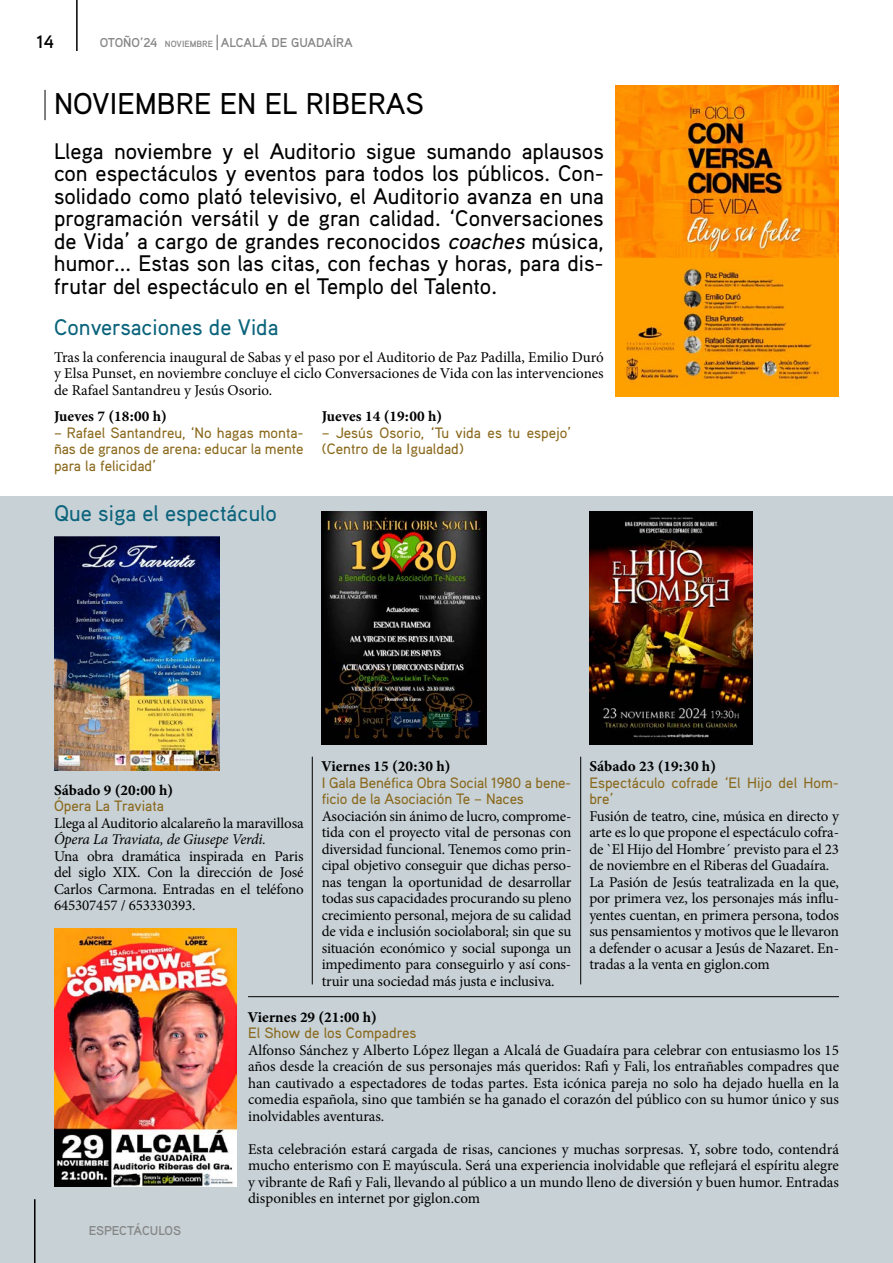
<style>
.page{position:relative;width:893px;height:1263px;background:#fff}
.page>*{position:absolute;margin:0;border:0;box-sizing:border-box;transform-origin:0 0}
.t1{font:500 30px "Aaux Pro";color:#000}
.t2{font:500 22.5px/22.5px "Aaux Pro";color:#000;text-align:justify}
.t3{font:500 22.5px "Aaux Pro";color:#0b647c}
.t4{font:700 18px "Aaux Pro";color:#000}
.t5{font:15px/16.5px "Minion Pro";letter-spacing:-.01em;color:#000;text-align:justify}
.t6{font:500 15px/16.5px "Aaux Pro";color:#8a691d}
.t7{font:15px "Minion Variable Concept";letter-spacing:.005em;color:#000}
.t8{font:italic 15px "Minion Pro";letter-spacing:-.015em;color:#000}
.t9{font:700 12.9px "Aaux Pro";color:#878787}
.s1{font-size:9px}
.s2{font-style:italic}
</style>
<div class="page">
<div style="left:0;top:496px;width:892px;height:767px;background:#c8d1d6"></div>
<hr style="left:248px;top:996px;width:591px;height:1px;background:#000">
<hr style="left:312px;top:757px;width:1px;height:227px;background:#000">
<hr style="left:580px;top:757px;width:1px;height:227px;background:#000">
<hr style="left:76px;top:0;width:2px;height:51px;background:#000">
<hr style="left:34px;top:1199px;width:2px;height:64px;background:#000">
<hr style="left:45px;top:90px;width:1px;height:30px;background:#000">
<img style="left:615px;top:85px;width:224px;height:311px">
<img style="left:322px;top:512px;width:164px;height:233px">
<img style="left:54px;top:929px;width:182px;height:257px">
<img style="left:589px;top:512px;width:164px;height:233px">
<img style="left:54px;top:537px;width:165px;height:234px">
<svg style="left:217px;top:35px;width:1px;height:15px"></svg>
<p class="t4" style="left:36px;top:30px;width:19px">14</p>
<p class="t9" style="left:100px;top:35px;width:255px">OTOÑO’24 <span class="s1">NOVIEMBRE</span> ALCALÁ DE GUADAÍRA</p>
<h1 class="t1" style="left:54px;top:85px;width:372px">NOVIEMBRE EN EL RIBERAS</h1>
<p class="t2" style="left:54px;top:139px;width:551px">Llega noviembre y el Auditorio sigue sumando aplausos con espectáculos y eventos para todos los públicos. Con&shy;solidado como plató televisivo, el Auditorio avanza en una programación versátil y de gran calidad. ‘Conversaciones de Vida’ a cargo de grandes reconocidos <span class="s2">coaches</span>música, humor... Estas son las citas, con fechas y horas, para dis&shy;frutar del espectáculo en el Templo del Talento.</p>
<h2 class="t3" style="left:54px;top:313px;width:226px">Conversaciones de Vida</h2>
<p class="t5" style="left:54px;top:349px;width:551px">Tras la conferencia inaugural de Sabas y el paso por el Auditorio de Paz Padilla, Emilio Duró y Elsa Punset, en noviembre concluye el ciclo Conversaciones de Vida con las intervenciones de Rafael Santandreu y Jesús Osorio.</p>
<p class="t7" style="left:54px;top:406px;width:114px">Jueves 7 (18:00 h)</p>
<p class="t6" style="left:54px;top:424px;width:251px;text-align:justify">– Rafael Santandreu, ‘No hagas monta&shy;ñas de granos de arena: educar la mente para la felicidad’</p>
<p class="t7" style="left:322px;top:406px;width:122px">Jueves 14 (19:00 h)</p>
<p class="t6" style="left:322px;top:424px;width:251px">– Jesús Osorio, ‘Tu vida es tu espejo’ (Centro de la Igualdad)</p>
<h2 class="t3" style="left:54px;top:499px;width:224px">Que siga el espectáculo</h2>
<p class="t7" style="left:54px;top:779px;width:121px">Sábado 9 (20:00 h)</p>
<p class="t6" style="left:54px;top:797px;width:111px">Ópera La Traviata</p>
<p class="t5" style="left:54px;top:815px;width:251px">Llega al Auditorio alcalareño la maravillosa</p>
<p class="t8" style="left:54px;top:829px;width:214px">Ópera La Traviata, de Giusepe Verdi.</p>
<p class="t5" style="left:54px;top:848px;width:251px">Una obra dramática inspirada en Paris del siglo XIX. Con la dirección de José Carlos Carmona. Entradas en el teléfono 645307457 / 653330393.</p>
<p class="t7" style="left:322px;top:756px;width:130px">Viernes 15 (20:30 h)</p>
<p class="t6" style="left:322px;top:774px;width:251px">I Gala Benéfica Obra Social 1980 a bene&shy;ficio de la Asociación Te – Naces</p>
<p class="t5" style="left:322px;top:808px;width:251px">Asociación sin ánimo de lucro, comprome&shy;tida con el proyecto vital de personas con diversidad funcional. Tenemos como prin&shy;cipal objetivo conseguir que dichas perso&shy;nas tengan la oportunidad de desarrollar todas sus capacidades procurando su pleno crecimiento personal, mejora de su calidad de vida e inclusión sociolaboral; sin que su situación económico y social suponga un impedimento para conseguirlo y así cons&shy;truir una sociedad más justa e inclusiva.</p>
<p class="t7" style="left:589px;top:756px;width:128px">Sábado 23 (19:30 h)</p>
<p class="t6" style="left:589px;top:774px;width:251px">Espectáculo cofrade ‘El Hijo del Hom&shy;bre’</p>
<p class="t5" style="left:589px;top:808px;width:251px;text-align:left">Fusión de teatro, cine, música en directo y arte es lo que propone el espectáculo cofra&shy;de `El Hijo del Hombre´ previsto para el 23 de noviembre en el Riberas del Guadaíra.<br>La Pasión de Jesús teatralizada en la que, por primera vez, los personajes más influ&shy;yentes cuentan, en primera persona, todos sus pensamientos y motivos que le llevaron a defender o acusar a Jesús de Nazaret. En&shy;tradas a la venta en giglon.com</p>
<p class="t9" style="left:89px;top:1222px;width:94px">ESPECTÁCULOS</p>
<p class="t7" style="left:248px;top:1006px;width:130px">Viernes 29 (21:00 h)</p>
<p class="t6" style="left:248px;top:1024px;width:170px">El Show de los Compadres</p>
<p class="t5" style="left:248px;top:1042px;width:592px">Alfonso Sánchez y Alberto López llegan a Alcalá de Guadaíra para celebrar con entusiasmo los 15 años desde la creación de sus personajes más queridos: Rafi y Fali, los entrañables compadres que han cautivado a espectadores de todas partes. Esta icónica pareja no solo ha dejado huella en la comedia española, sino que también se ha ganado el corazón del público con su humor único y sus inolvidables aventuras.</p>
<p class="t5" style="left:248px;top:1141px;width:592px">Esta celebración estará cargada de risas, canciones y muchas sorpresas. Y, sobre todo, contendrá mucho enterismo con E mayúscula. Será una experiencia inolvidable que reflejará el espíritu alegre y vibrante de Rafi y Fali, llevando al público a un mundo lleno de diversión y buen humor. Entradas disponibles en internet por giglon.com</p>
</div>
